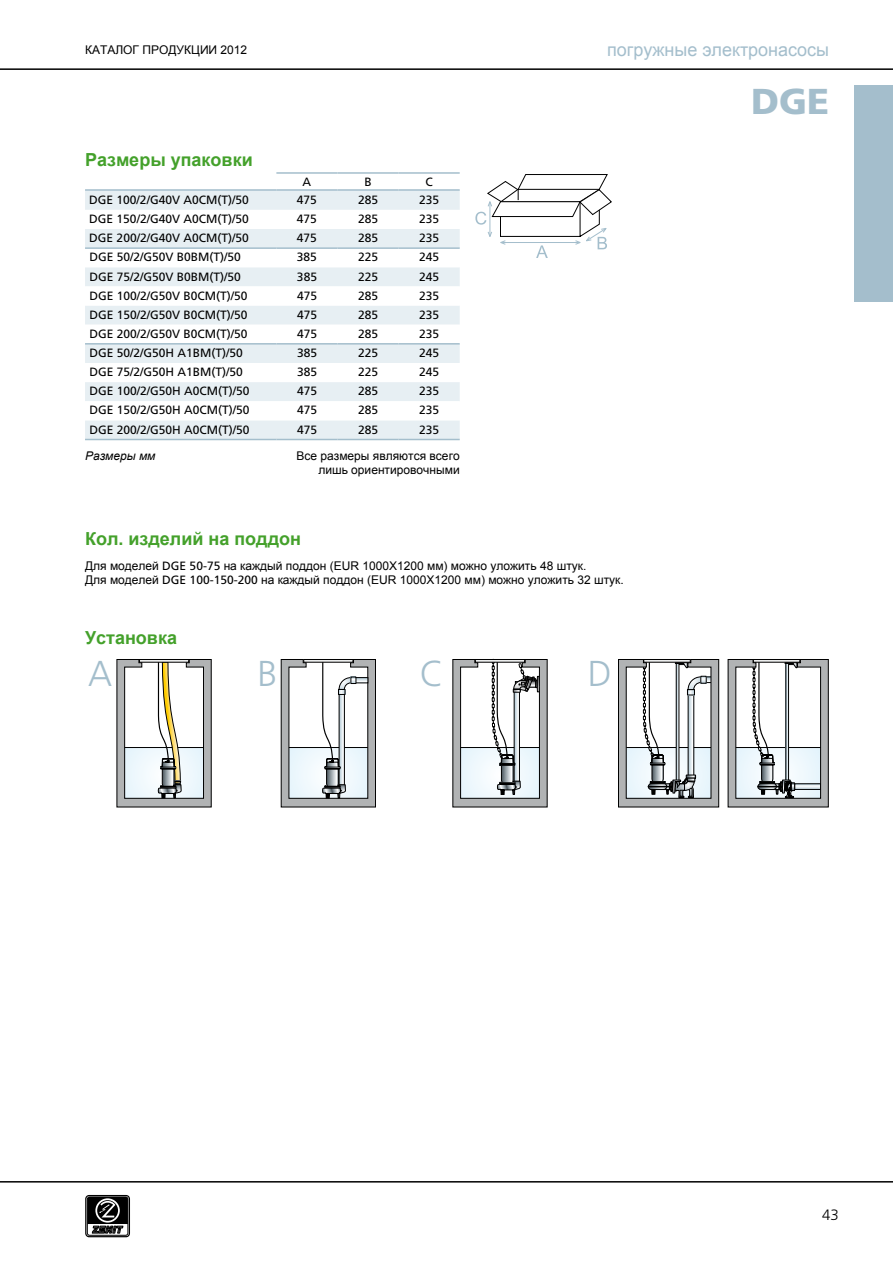
<style>
.page{position:relative;width:893px;height:1263px;background:#fff}
.page>*{position:absolute;margin:0;border:0;box-sizing:border-box;transform-origin:0 0}
.t1{font:300 36px "Frutiger";color:#a4becc}
.t2{font:900 36px "Frutiger";color:#a4becc}
.t3{font:700 18px "Arial";color:#44a12b}
.t4{font:18px "Arial";color:#a4becc}
.t5{font:300 15px "Frutiger";color:#000}
.t6{font:12px "Frutiger";color:#000}
.t7{font:12px/14.4px "Arial";color:#000}
.t8{font:12px "Arial";color:#000}
.t9{font:italic 12px "Arial";color:#000}
.s1{font-family:"Frutiger"}
</style>
<div class="page">
<div style="left:855px;top:85px;width:38px;height:217px;background:#a4becc"></div>
<hr style="left:0;top:68px;width:893px;height:2px;background:#000">
<hr style="left:0;top:1181px;width:893px;height:1px;background:#000">
<div style="left:85px;top:1195px;width:45px;height:42px;border:1px solid #000;border-radius:3px"></div>
<div style="left:87px;top:1197px;width:41px;height:38px;border:1px solid #000;border-radius:2px"></div>
<svg style="left:87px;top:1197px;width:41px;height:36px"></svg>
<svg style="left:475px;top:174px;width:137px;height:84px"></svg>
<div style="left:85px;top:191px;width:375px;height:248px;background:#e7eff3"></div>
<svg style="left:85px;top:210px;width:375px;height:210px"></svg>
<hr style="left:276px;top:172px;width:61px;height:2px;background:#a4becc">
<hr style="left:337px;top:172px;width:62px;height:2px;background:#a4becc">
<hr style="left:399px;top:172px;width:61px;height:2px;background:#a4becc">
<hr style="left:276px;top:189px;width:61px;height:2px;background:#a4becc">
<hr style="left:337px;top:189px;width:62px;height:2px;background:#a4becc">
<hr style="left:399px;top:189px;width:61px;height:2px;background:#a4becc">
<hr style="left:85px;top:189px;width:191px;height:2px;background:#a4becc">
<hr style="left:85px;top:439px;width:191px;height:1px;background:#a4becc">
<hr style="left:85px;top:343px;width:191px;height:2px;background:#a4becc">
<hr style="left:276px;top:439px;width:61px;height:1px;background:#a4becc">
<hr style="left:337px;top:439px;width:62px;height:1px;background:#a4becc">
<hr style="left:399px;top:439px;width:61px;height:1px;background:#a4becc">
<hr style="left:276px;top:247px;width:61px;height:2px;background:#a4becc">
<hr style="left:337px;top:247px;width:62px;height:2px;background:#a4becc">
<hr style="left:399px;top:247px;width:61px;height:2px;background:#a4becc">
<hr style="left:276px;top:343px;width:61px;height:2px;background:#a4becc">
<hr style="left:337px;top:343px;width:62px;height:2px;background:#a4becc">
<hr style="left:399px;top:343px;width:61px;height:2px;background:#a4becc">
<hr style="left:85px;top:247px;width:191px;height:2px;background:#a4becc">
<svg style="left:281px;top:659px;width:95px;height:149px"></svg>
<svg style="left:452px;top:659px;width:96px;height:149px"></svg>
<svg style="left:618px;top:659px;width:101px;height:149px"></svg>
<svg style="left:727px;top:659px;width:102px;height:148px"></svg>
<svg style="left:116px;top:659px;width:96px;height:149px"></svg>
<div style="left:139px;top:659px;width:50px;height:3px;background:#eceded;border:1px solid #000"></div>
<p class="t8" style="left:85px;top:42px;width:164px">КАТАЛОГ ПРОДУКЦИИ 2012</p>
<h2 class="t4" style="left:607px;top:38px;width:223px">погружные электронасосы</h2>
<h2 class="t3" style="left:85px;top:147px;width:169px">Размеры упаковки</h2>
<p class="t6" style="left:303px;top:175px;width:10px">A</p>
<p class="t6" style="left:364px;top:175px;width:9px">B</p>
<p class="t6" style="left:425px;top:175px;width:9px">C</p>
<p class="t6" style="left:89px;top:193px;width:161px">DGE 100/2/G40V A0CM(T)/50</p>
<p class="t6" style="left:297px;top:193px;width:22px">475</p>
<p class="t6" style="left:358px;top:193px;width:22px">285</p>
<p class="t6" style="left:419px;top:193px;width:22px">235</p>
<p class="t6" style="left:89px;top:212px;width:161px">DGE 150/2/G40V A0CM(T)/50</p>
<p class="t6" style="left:297px;top:212px;width:22px">475</p>
<p class="t6" style="left:358px;top:212px;width:22px">285</p>
<p class="t6" style="left:419px;top:212px;width:22px">235</p>
<p class="t6" style="left:89px;top:231px;width:161px">DGE 200/2/G40V A0CM(T)/50</p>
<p class="t6" style="left:297px;top:231px;width:22px">475</p>
<p class="t6" style="left:358px;top:231px;width:22px">285</p>
<p class="t6" style="left:419px;top:231px;width:22px">235</p>
<p class="t6" style="left:89px;top:250px;width:153px">DGE 50/2/G50V B0BM(T)/50</p>
<p class="t6" style="left:297px;top:250px;width:22px">385</p>
<p class="t6" style="left:358px;top:250px;width:22px">225</p>
<p class="t6" style="left:419px;top:250px;width:22px">245</p>
<p class="t6" style="left:89px;top:269px;width:153px">DGE 75/2/G50V B0BM(T)/50</p>
<p class="t6" style="left:297px;top:269px;width:22px">385</p>
<p class="t6" style="left:358px;top:269px;width:22px">225</p>
<p class="t6" style="left:419px;top:269px;width:22px">245</p>
<p class="t6" style="left:89px;top:288px;width:160px">DGE 100/2/G50V B0CM(T)/50</p>
<p class="t6" style="left:297px;top:288px;width:22px">475</p>
<p class="t6" style="left:358px;top:288px;width:22px">285</p>
<p class="t6" style="left:419px;top:288px;width:22px">235</p>
<p class="t6" style="left:89px;top:308px;width:160px">DGE 150/2/G50V B0CM(T)/50</p>
<p class="t6" style="left:297px;top:308px;width:22px">475</p>
<p class="t6" style="left:358px;top:308px;width:22px">285</p>
<p class="t6" style="left:419px;top:308px;width:22px">235</p>
<p class="t6" style="left:89px;top:327px;width:160px">DGE 200/2/G50V B0CM(T)/50</p>
<p class="t6" style="left:297px;top:327px;width:22px">475</p>
<p class="t6" style="left:358px;top:327px;width:22px">285</p>
<p class="t6" style="left:419px;top:327px;width:22px">235</p>
<p class="t6" style="left:89px;top:346px;width:155px">DGE 50/2/G50H A1BM(T)/50</p>
<p class="t6" style="left:297px;top:346px;width:22px">385</p>
<p class="t6" style="left:358px;top:346px;width:22px">225</p>
<p class="t6" style="left:419px;top:346px;width:22px">245</p>
<p class="t6" style="left:89px;top:365px;width:155px">DGE 75/2/G50H A1BM(T)/50</p>
<p class="t6" style="left:297px;top:365px;width:22px">385</p>
<p class="t6" style="left:358px;top:365px;width:22px">225</p>
<p class="t6" style="left:419px;top:365px;width:22px">245</p>
<p class="t6" style="left:89px;top:384px;width:162px">DGE 100/2/G50H A0CM(T)/50</p>
<p class="t6" style="left:297px;top:384px;width:22px">475</p>
<p class="t6" style="left:358px;top:384px;width:22px">285</p>
<p class="t6" style="left:419px;top:384px;width:22px">235</p>
<p class="t6" style="left:89px;top:403px;width:162px">DGE 150/2/G50H A0CM(T)/50</p>
<p class="t6" style="left:297px;top:403px;width:22px">475</p>
<p class="t6" style="left:358px;top:403px;width:22px">285</p>
<p class="t6" style="left:419px;top:403px;width:22px">235</p>
<p class="t6" style="left:89px;top:422px;width:162px">DGE 200/2/G50H A0CM(T)/50</p>
<p class="t6" style="left:297px;top:422px;width:22px">475</p>
<p class="t6" style="left:358px;top:422px;width:22px">285</p>
<p class="t6" style="left:419px;top:422px;width:22px">235</p>
<p class="t9" style="left:85px;top:448px;width:72px">Размеры мм</p>
<p class="t7" style="left:296px;top:448px;width:165px;text-align:right">Все размеры являются всего лишь ориентировочными</p>
<h2 class="t3" style="left:85px;top:527px;width:217px">Кол. изделий на поддон</h2>
<p class="t7" style="left:85px;top:558px;width:540px">Для моделей <span class="s1">DGE 50-75</span> на каждый поддон (EUR 1000X1200 мм) можно уложить 48 штук.<br>Для моделей <span class="s1">DGE 100-150-200</span> на каждый поддон (EUR 1000X1200 мм) можно уложить 32 штук.</p>
<h2 class="t3" style="left:85px;top:625px;width:93px">Установка</h2>
<h1 class="t1" style="left:88px;top:653px;width:26px">A</h1>
<h1 class="t1" style="left:258px;top:653px;width:22px">B</h1>
<h1 class="t1" style="left:420px;top:653px;width:26px">C</h1>
<h1 class="t1" style="left:588px;top:653px;width:26px">D</h1>
<h1 class="t2" style="left:751px;top:79px;width:80px">DGE</h1>
<p class="t5" style="left:822px;top:1206px;width:18px">43</p>
</div>
